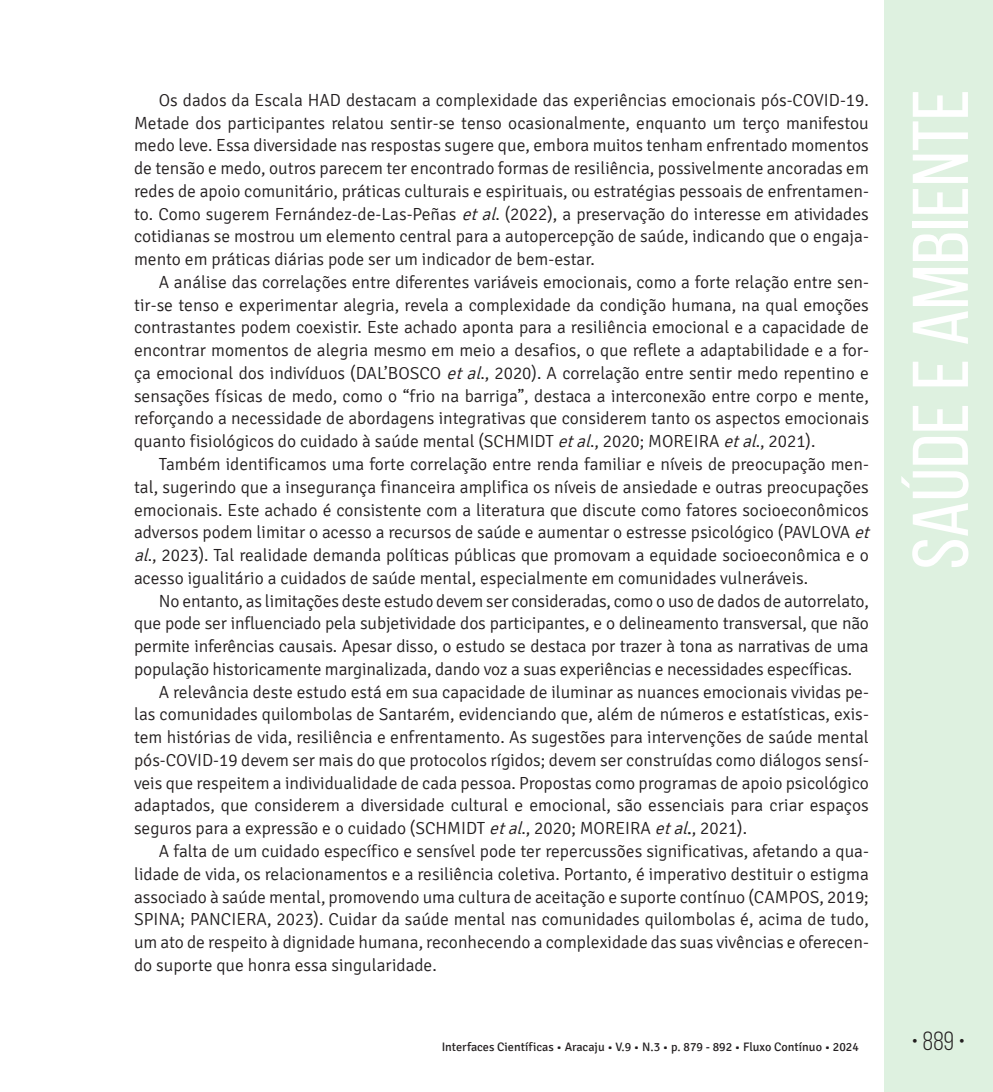
<style>
.page{position:relative;width:993px;height:1092px;background:#fff}
.page>*{position:absolute;margin:0;border:0;box-sizing:border-box;transform-origin:0 0}
.t1{font:78.75px "Bebas Neue";color:#fff;scale:1.09 1}
.t2{font:26.25px "Bebas Neue";color:#231f20}
.TEXTO{font:300 17.5px/22.8px "Signika";color:#231f20;text-align:justify}
.t3{font:12.25px "Signika";color:#231f20}
.s1{font-style:italic}
.s2{font-weight:400}
</style>
<div class="page">
<div style="left:883px;top:0;width:109px;height:1091px;background:#def1e0"></div>
<p class="TEXTO" style="left:134px;top:89px;width:736px;text-indent:25px">Os dados da Escala HAD destacam a complexidade das experiências emocionais pós-COVID-19.<br>Metade dos participantes relatou sentir-se tenso ocasionalmente, enquanto um terço manifestou medo leve. Essa diversidade nas respostas sugere que, embora muitos tenham enfrentado momentos de tensão e medo, outros parecem ter encontrado formas de resiliência, possivelmente ancoradas em redes de apoio comunitário, práticas culturais e espirituais, ou estratégias pessoais de enfrentamen&shy;to. Como sugerem Fernández-de-Las-Peñas <span class="s1">etal</span>. (2022), a preservação do interesse em atividades cotidianas se mostrou um elemento central para a autopercepção de saúde, indicando que o engaja&shy;mento em práticas diárias pode ser um indicador de bem-estar.</p>
<p class="TEXTO" style="left:134px;top:271px;width:736px;text-indent:25px">A análise das correlações entre diferentes variáveis emocionais, como a forte relação entre sen&shy;tir-se tenso e experimentar alegria, revela a complexidade da condição humana, na qual emoções contrastantes podem coexistir. Este achado aponta para a resiliência emocional e a capacidade de encontrar momentos de alegria mesmo em meio a desafios, o que reflete a adaptabilidade e a for&shy;ça emocional dos indivíduos (DAL’BOSCO <span class="s1">etal</span>., 2020). A correlação entre sentir medo repentino e sensações físicas de medo, como o “frio na barriga”, destaca a interconexão entre corpo e mente, reforçando a necessidade de abordagens integrativas que considerem tanto os aspectos emocionais quanto fisiológicos do cuidado à saúde mental (SCHMIDT <span class="s1">etal</span>., 2020; MOREIRA <span class="s1">etal</span>., 2021).</p>
<p class="TEXTO" style="left:134px;top:453px;width:741px;text-align:left;text-indent:25px">Também identificamos uma forte correlação entre renda familiar e níveis de preocupação men&shy;tal, sugerindo que a insegurança financeira amplifica os níveis de ansiedade e outras preocupações emocionais. Este achado é consistente com a literatura que discute como fatores socioeconômicos adversos podem limitar o acesso a recursos de saúde e aumentar o estresse psicológico (PAVLOVA <span class="s1">et al</span>., 2023). Tal realidade demanda políticas públicas que promovam a equidade socioeconômica e o acesso igualitário a cuidados de saúde mental, especialmente em comunidades vulneráveis.</p>
<p class="TEXTO" style="left:134px;top:589px;width:736px;text-indent:25px">No entanto, as limitações deste estudo devem ser consideradas, como o uso de dados de autorrelato, que pode ser influenciado pela subjetividade dos participantes, e o delineamento transversal, que não permite inferências causais. Apesar disso, o estudo se destaca por trazer à tona as narrativas de uma população historicamente marginalizada, dando voz a suas experiências e necessidades específicas.</p>
<p class="TEXTO" style="left:134px;top:680px;width:736px;text-indent:25px">A relevância deste estudo está em sua capacidade de iluminar as nuances emocionais vividas pe&shy;las comunidades quilombolas de Santarém, evidenciando que, além de números e estatísticas, exis&shy;tem histórias de vida, resiliência e enfrentamento. As sugestões para intervenções de saúde mental pós-COVID-19 devem ser mais do que protocolos rígidos; devem ser construídas como diálogos sensí&shy;veis que respeitem a individualidade de cada pessoa. Propostas como programas de apoio psicológico adaptados, que considerem a diversidade cultural e emocional, são essenciais para criar espaços seguros para a expressão e o cuidado (SCHMIDT <span class="s1">etal</span>., 2020; MOREIRA <span class="s1">etal</span><span class="s2">.</span>, 2021).</p>
<p class="TEXTO" style="left:134px;top:840px;width:736px;text-indent:25px">A falta de um cuidado específico e sensível pode ter repercussões significativas, afetando a qua&shy;lidade de vida, os relacionamentos e a resiliência coletiva. Portanto, é imperativo destituir o estigma associado à saúde mental, promovendo uma cultura de aceitação e suporte contínuo (CAMPOS, 2019; SPINA; PANCIERA, 2023). Cuidar da saúde mental nas comunidades quilombolas é, acima de tudo, um ato de respeito à dignidade humana, reconhecendo a complexidade das suas vivências e oferecen&shy;do suporte que honra essa singularidade.</p>
<h1 class="t1" style="left:897px;top:569px;width:442px;rotate:-90deg">Saúde e Ambiente</h1>
<p class="t3" style="left:441px;top:1040px;width:418px">Interfaces Científicas • Aracaju • V.9 • N.3 • p. 879 - 892 • Fluxo Contínuo • 2024</p>
<h2 class="t2" style="left:911px;top:1026px;width:55px">• 889 •</h2>
</div>
